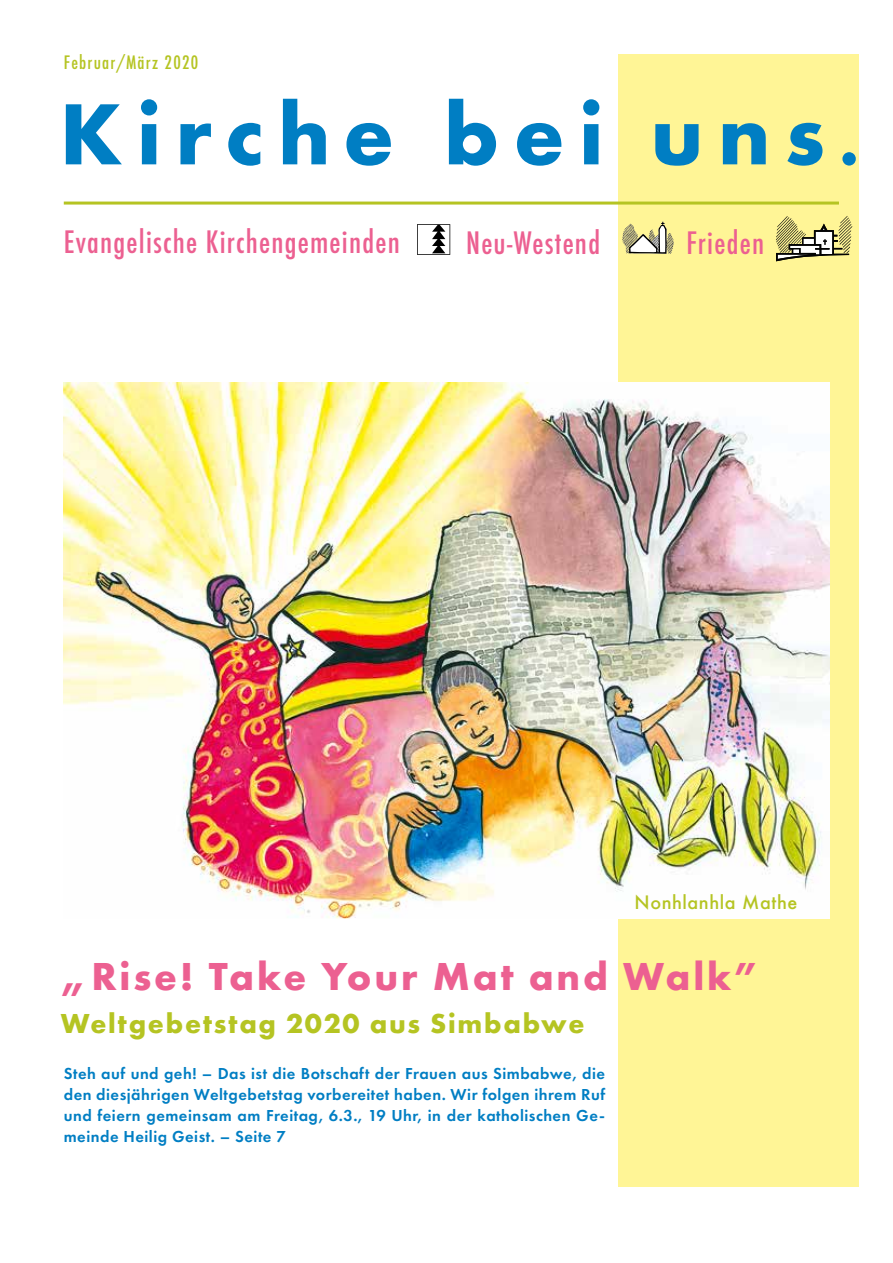
<style>
.page{position:relative;width:893px;height:1263px;background:#fff}
.page>*{position:absolute;margin:0;border:0;box-sizing:border-box;transform-origin:0 0}
.t1{font:700 90px "Futura PT";letter-spacing:.16em;color:#007ec3}
.t2{font:700 40.5px "Futura PT";letter-spacing:.07em;color:#ec6091}
.t3{font:500 condensed 30px "Futura";letter-spacing:.04em;color:#ec6091}
.t4{font:700 28.5px "Futura PT";letter-spacing:.06em;color:#b5c422}
.t5{font:500 condensed 18px "Futura";letter-spacing:.07em;color:#b5c422}
.t6{font:500 18px "Futura";letter-spacing:.03em;color:#b5c422}
.t7{font:600 16.5px/21px "Futura PT";letter-spacing:.03em;color:#007ec3;text-align:justify}
.s1{font-size:64.5px}
</style>
<div class="page">
<div style="left:618px;top:54px;width:241px;height:1132px;background:#fff596"></div>
<hr style="left:64px;top:202px;width:775px;height:3px;background:#b5c422">
<svg style="left:417px;top:224px;width:33px;height:31px"></svg>
<svg style="left:622px;top:221px;width:52px;height:33px"></svg>
<svg style="left:776px;top:216px;width:76px;height:45px"></svg>
<img style="left:64px;top:382px;width:765px;height:536px">
<p class="t5" style="left:64px;top:51px;width:136px">Februar/März 2020</p>
<h1 class="t1" style="left:60px;top:76px;width:801px">Kirche bei uns<span class="s1">.</span></h1>
<h3 class="t3" style="left:64px;top:223px;width:338px">Evangelische Kirchengemeinden</h3>
<h3 class="t3" style="left:466px;top:224px;width:136px">Neu-Westend</h3>
<h3 class="t3" style="left:686px;top:224px;width:79px">Frieden</h3>
<p class="t6" style="left:634px;top:890px;width:165px">Nonhlanhla Mathe</p>
<h2 class="t2" style="left:61px;top:950px;width:698px">„Rise! Take Your Mat and Walk”</h2>
<h3 class="t4" style="left:61px;top:1005px;width:525px">Weltgebetstag 2020 aus Simbabwe</h3>
<p class="t7" style="left:64px;top:1063px;width:543px">Steh auf und geh! – Das ist die Botschaft der Frauen aus Simbabwe, die den diesjährigen Weltgebetstag vorbereitet haben. Wir folgen ihrem Ruf und feiern gemeinsam am Freitag, 6.3., 19 Uhr, in der katholischen Ge&shy;meinde Heilig Geist. – Seite 7</p>
</div>
